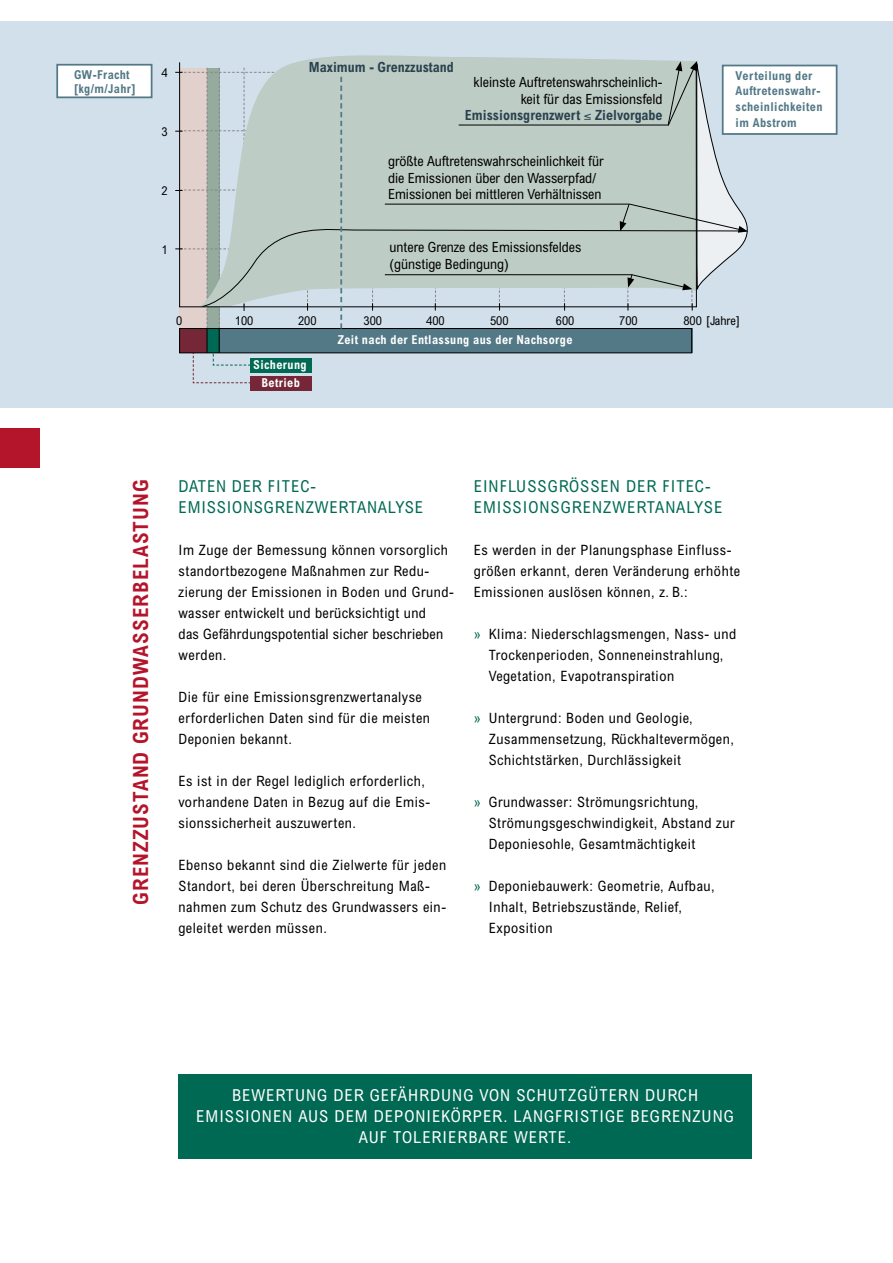
<style>
.page{position:relative;width:893px;height:1263px;background:#fff}
.page>*{position:absolute;margin:0;border:0;box-sizing:border-box;transform-origin:0 0}
.t1{font:700 condensed 21px "Arial";color:#b5152b}
.t2{font:condensed 16.5px/21px "Arial";letter-spacing:.17em;color:#fff;text-align:center}
.t3{font:condensed 16.5px/21px "Arial";letter-spacing:.16em;color:#006953}
.t4{font:condensed 14.25px/21px "Arial";letter-spacing:.04em;color:#000}
.t5{font:condensed 14.1px/16.5px "Arial";color:#000}
.t6{font:700 condensed 14.1px "Arial";color:#2a424d}
.t7{font:700 condensed 12.3px/15.8px "Arial";letter-spacing:.03em;color:#537886}
.t8{font:700 condensed 12.3px/18.1px "Arial";letter-spacing:.03em;color:#fff;text-align:center}
.t9{font:condensed 12.3px "Arial";color:#000}
.s1{color:#006953}
</style>
<div class="page">
<div style="left:0;top:21px;width:893px;height:387px;background:#d1e0eb"></div>
<div style="left:0;top:428px;width:40px;height:40px;background:#b5152b"></div>
<div style="left:179px;top:1075px;width:573px;height:84px;background:#006953"></div>
<div style="left:250px;top:376px;width:61px;height:15px;background:#762737"></div>
<svg style="left:302px;top:55px;width:377px;height:6px;fill:#c2d0ce"></svg>
<div style="left:210px;top:329px;width:482px;height:24px;background:#537886"></div>
<div style="left:179px;top:328px;width:513px;height:25px;border:1px solid #000"></div>
<svg style="left:179px;top:61px;width:441px;height:247px;background:#bcc9c5"></svg>
<svg style="left:175px;top:68px;width:265px;height:316px"></svg>
<svg style="left:499px;top:68px;width:1px;height:243px"></svg>
<svg style="left:564px;top:68px;width:1px;height:243px"></svg>
<div style="left:56px;top:64px;width:96px;height:34px;background:#fff;border:2px solid #537886"></div>
<div style="left:722px;top:65px;width:115px;height:70px;background:#fff;border:2px solid #537886"></div>
<svg style="left:620px;top:61px;width:138px;height:250px"></svg>
<p class="t6" style="left:309px;top:59px;width:147px">Maximum - Grenzzustand</p>
<p class="t9" style="left:161px;top:65px;width:8px">4</p>
<p class="t7" style="left:74px;top:67px;width:63px;line-height:14.1px">GW-Fracht [kg/m/Jahr]</p>
<p class="t7" style="left:736px;top:67px;width:88px">Verteilung der<br>Auftretenswahr&shy;scheinlichkeiten im Abstrom</p>
<p class="t5" style="left:474px;top:73px;width:190px;text-align:right">kleinste Auftretenswahrscheinlich&shy;keit für das Emissionsfeld</p>
<p class="t6" style="left:465px;top:107px;width:199px">Emissionsgrenzwert ≤ Zielvorgabe</p>
<p class="t5" style="left:388px;top:153px;width:217px">größte Auftretenswahrscheinlichkeit für die Emissionen über den Wasserpfad/<br>Emissionen bei mittleren Verhältnissen</p>
<p class="t9" style="left:161px;top:124px;width:8px">3</p>
<p class="t9" style="left:161px;top:183px;width:8px">2</p>
<p class="t9" style="left:161px;top:242px;width:8px">1</p>
<p class="t5" style="left:389px;top:239px;width:193px">untere Grenze des Emissionsfeldes (günstige Bedingung)</p>
<p class="t9" style="left:176px;top:313px;width:8px">0</p>
<p class="t9" style="left:235px;top:313px;width:20px">100</p>
<p class="t9" style="left:298px;top:313px;width:20px">200</p>
<p class="t9" style="left:364px;top:313px;width:20px">300</p>
<p class="t9" style="left:426px;top:313px;width:20px">400</p>
<p class="t9" style="left:490px;top:313px;width:20px">500</p>
<p class="t9" style="left:556px;top:313px;width:20px">600</p>
<p class="t9" style="left:619px;top:313px;width:20px">700</p>
<p class="t9" style="left:683px;top:313px;width:58px">800 [Jahre]</p>
<p class="t8" style="left:253px;top:355px;width:55px">Sicherung<br>Betrieb</p>
<p class="t8" style="left:338px;top:331px;width:236px">Zeit nach der Entlassung aus der Nachsorge</p>
<h1 class="t1" style="left:129px;top:905px;width:424px;rotate:-90deg">Grenzzustand Grundwasserbelastung</h1>
<p class="t3" style="left:179px;top:475px;width:246px">Daten der fitec-<br>Emissionsgrenzwertanalyse</p>
<p class="t3" style="left:474px;top:475px;width:250px">EinflussgröSSen der fitec-<br>Emissionsgrenzwertanalyse</p>
<p class="t4" style="left:179px;top:539px;width:277px">I m Zuge der Bemessung können vorsorglich standortbezogene Maßnahmen zur Redu&shy;zierung der Emissionen in Boden und Grund&shy;wasser entwickelt und berücksichtigt und<br>das Gefährdungspotential sicher beschrieben werden.</p>
<p class="t4" style="left:179px;top:686px;width:253px">Die für eine Emissionsgrenzwertanalyse erforderlichen Daten sind für die meisten<br>Deponien bekannt.</p>
<p class="t4" style="left:179px;top:770px;width:253px">Es ist in der Regel lediglich erforderlich, vorhandene Daten in Bezug auf die Emis&shy;sionssicherheit auszuwerten.</p>
<p class="t4" style="left:179px;top:854px;width:269px">Ebenso bekannt sind die Zielwerte für jeden Standort, bei deren Überschreitung Maß&shy;nahmen zum Schutz des Grundwassers ein&shy;geleitet werden müssen.</p>
<p class="t4" style="left:474px;top:539px;width:268px">Es werden in der Planungsphase Einfluss&shy;größen erkannt, deren Veränderung erhöhte<br>Emissionen auslösen können, z. B.:</p>
<p class="t4" style="left:474px;top:623px;width:264px"><span class="s1">»</span> Klima: Niederschlagsmengen, Nass- und<br>Trockenperioden, Sonneneinstrahlung,<br>Vegetation, Evapotranspiration</p>
<p class="t4" style="left:474px;top:707px;width:220px"><span class="s1">»</span> Untergrund: Boden und Geologie,</p>
<p class="t4" style="left:489px;top:728px;width:247px">Zusammensetzung, Rückhaltevermögen,</p>
<p class="t4" style="left:474px;top:749px;width:209px">Schichtstärken, Durchlässigkeit</p>
<p class="t4" style="left:474px;top:791px;width:262px"><span class="s1">»</span> G rundwasser: Strömungsrichtung,<br>Strömungsgeschwindigkeit, Abstand zur<br>Deponiesohle, Gesamtmächtigkeit</p>
<p class="t4" style="left:474px;top:875px;width:242px"><span class="s1">»</span> Deponiebauwerk: Geometrie, Aufbau,<br>I nhalt, Betriebszustände, Relief,<br>Exposition</p>
<p class="t2" style="left:196px;top:1084px;width:539px">Bewertu ng der Gefährdu ng von Schutzgütern du rch<br>Emissionen aus dem Deponiekörper. Langfristige Begrenzu ng au f tolerierbare Werte.</p>
</div>
